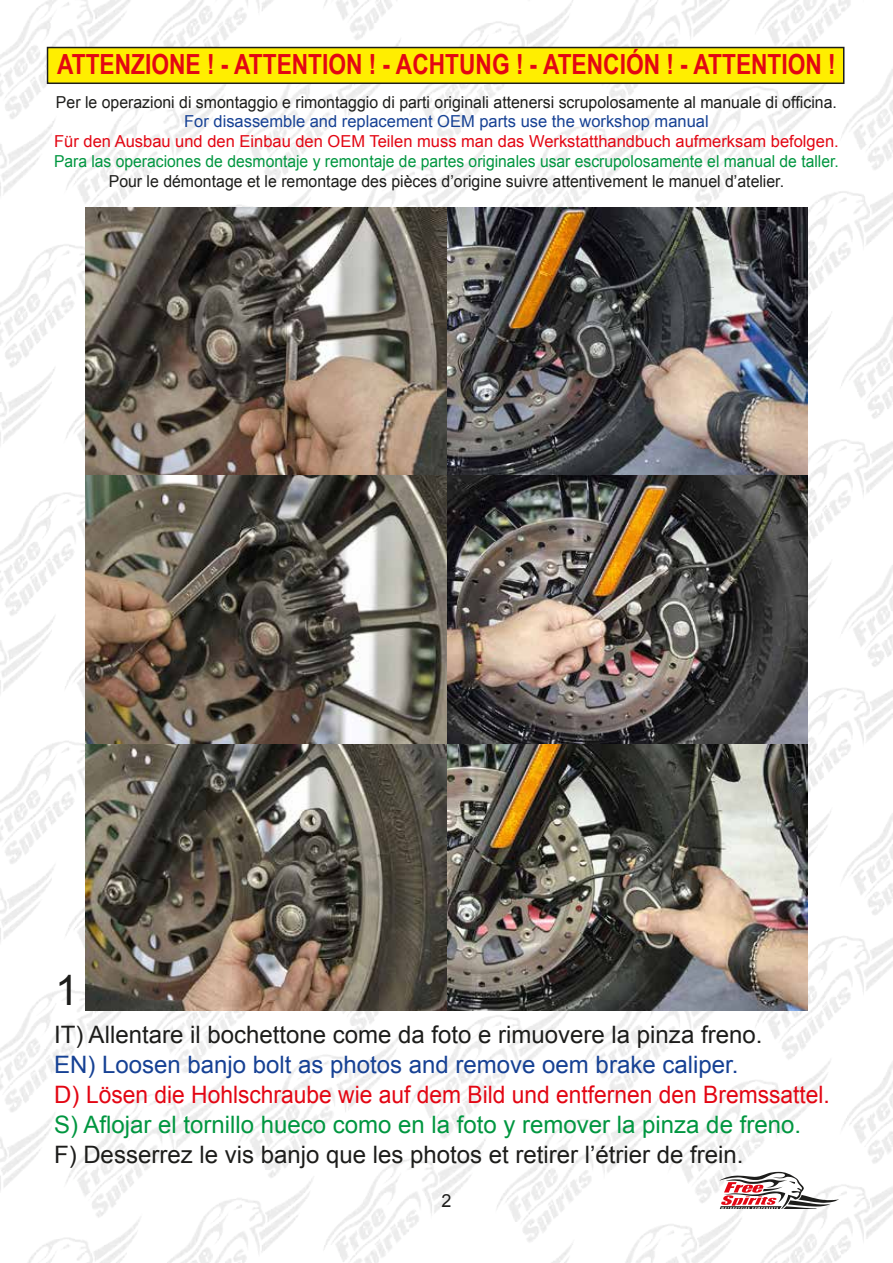
<style>
.page{position:relative;width:893px;height:1263px;background:#fff}
.page>*{position:absolute;margin:0;border:0;box-sizing:border-box;transform-origin:0 0}
.t1{font:42px "Arial";color:#1d1d1b}
.t2{font:700 27.75px "Arial Narrow";color:#e30613}
.t3{font:24px "Arial";color:#1d1d1b}
.t4{font:24px "Arial";color:#e30613}
.t5{font:24px "Arial";color:#009640}
.t6{font:24px "Arial";color:#164194}
.t7{font:18px "Arial";color:#1d1d1b}
.t8{font:16.5px "Arial";color:#1d1d1b;scale:.96 1}
.t9{font:16.5px "Arial";color:#009640;scale:.95 1}
.t10{font:16.5px "Arial";color:#e30613}
.t11{font:16.5px "Arial";color:#164194}
</style>
<div class="page">
<img style="left:0;top:0;width:893px;height:1262px">
<svg style="left:719px;top:1172px;width:120px;height:37px"></svg>
<div style="left:48px;top:48px;width:796px;height:35px;background:#fe0"></div>
<div style="left:47px;top:47px;width:797px;height:37px;border:2px solid #1d1d1b"></div>
<img style="left:85px;top:207px;width:723px;height:804px">
<h2 class="t2" style="left:57px;top:48px;width:780px">ATTENZIONE ! - ATTENTION ! - ACHTUNG ! - ATENCIÓN ! - ATTENTION !</h2>
<p class="t8" style="left:56px;top:91px;width:815px">Per le operazioni di smontaggio e rimontaggio di parti originali attenersi scrupolosamente al manuale di officina.</p>
<p class="t11" style="left:184px;top:115px;width:526px">For disassemble and replacement OEM parts use the workshop manual</p>
<p class="t10" style="left:54px;top:135px;width:786px">Für den Ausbau und den Einbau den OEM Teilen muss man das Werkstatthandbuch aufmerksam befolgen.</p>
<p class="t9" style="left:54px;top:150px;width:828px">Para las operaciones de desmontaje y remontaje de partes originales usar escrupolosamente el manual de taller.</p>
<p class="t8" style="left:109px;top:175px;width:705px">Pour le démontage et le remontage des pièces d’origine suivre attentivement le manuel d’atelier.</p>
<h1 class="t1" style="left:55px;top:974px;width:25px">1</h1>
<h3 class="t3" style="left:54px;top:1025px;width:710px">IT) Allentare il bochettone come da foto e rimuovere la pinza freno.</h3>
<h3 class="t6" style="left:54px;top:1055px;width:686px">EN) Loosen banjo bolt as photos and remove oem brake caliper.</h3>
<h3 class="t4" style="left:54px;top:1085px;width:777px">D) Lösen die Hohlschraube wie auf dem Bild und entfernen den Bremssattel.</h3>
<h3 class="t5" style="left:54px;top:1109px;width:748px">S) Aflojar el tornillo hueco como en la foto y remover la pinza de freno.</h3>
<h3 class="t3" style="left:54px;top:1145px;width:691px">F) Desserrez le vis banjo que les photos et retirer l’étrier de frein.</h3>
<p class="t7" style="left:441px;top:1194px;width:12px">2</p>
</div>
